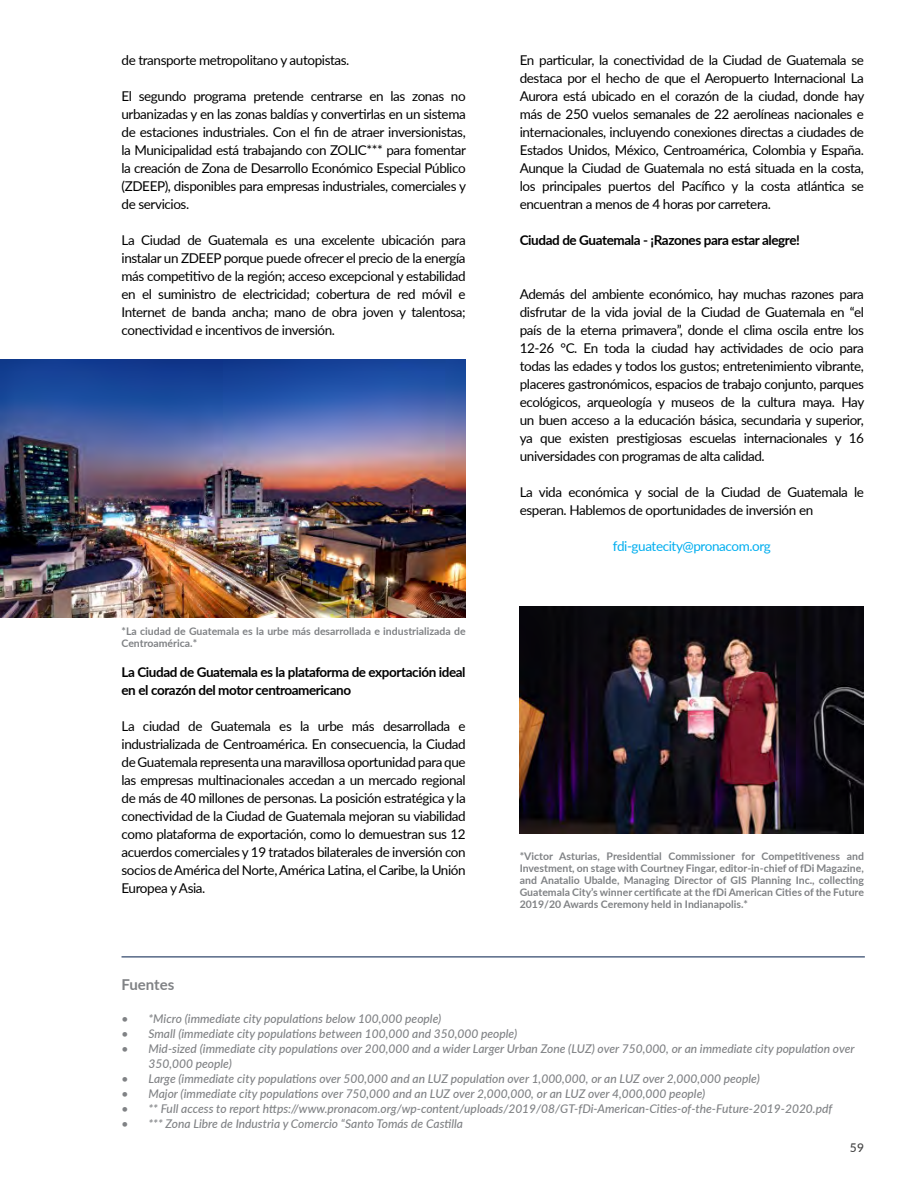
<style>
.page{position:relative;width:918px;height:1188px;background:#fff}
.page>*{position:absolute;margin:0;border:0;box-sizing:border-box;transform-origin:0 0}
.t1{font:700 15px "Lato";color:#808285}
.t2{font:13.5px/18px "Lato";letter-spacing:-.03em;color:#000;text-align:justify}
.t3{font:700 13.5px/18px "Lato";letter-spacing:-.03em;color:#000}
.t4{font:13.5px "Lato";letter-spacing:-.03em;color:#00aeef}
.t5{font:italic 500 12px/15px "Lato";color:#808285}
.t6{font:500 12px "Lato";color:#424242}
.t7{font:700 10.5px/12px "Lato";color:#808285}
</style>
<div class="page">
<img style="left:520px;top:606px;width:344px;height:227px">
<hr style="left:122px;top:957px;width:743px;height:1px;background:#021d49">
<img style="left:0;top:360px;width:466px;height:257px">
<p class="t2" style="left:122px;top:50px;width:229px">de transporte metropolitano y autopistas.</p>
<p class="t2" style="left:122px;top:86px;width:346px">El segundo programa pretende centrarse en las zonas no urbanizadas y en las zonas baldías y convertirlas en un sistema de estaciones industriales. Con el fin de atraer inversionistas, la Municipalidad está trabajando con ZOLIC*** para fomentar la creación de Zona de Desarrollo Económico Especial Público (ZDEEP), disponibles para empresas industriales, comerciales y de servicios.</p>
<p class="t2" style="left:122px;top:230px;width:346px">La Ciudad de Guatemala es una excelente ubicación para instalar un ZDEEP porque puede ofrecer el precio de la energía más competitivo de la región; acceso excepcional y estabilidad en el suministro de electricidad; cobertura de red móvil e Internet de banda ancha; mano de obra joven y talentosa; conectividad e incentivos de inversión.</p>
<p class="t7" style="left:122px;top:625px;width:346px">*La ciudad de Guatemala es la urbe más desarrollada e industrializada de<br>Centroamérica.*</p>
<p class="t3" style="left:122px;top:662px;width:346px">La Ciudad de Guatemala es la plataforma de exportación ideal en el corazón del motor centroamericano</p>
<p class="t2" style="left:122px;top:716px;width:346px">La ciudad de Guatemala es la urbe más desarrollada e industrializada de Centroamérica. En consecuencia, la Ciudad de Guatemala representa una maravillosa oportunidad para que las empresas multinacionales accedan a un mercado regional de más de 40 millones de personas. La posición estratégica y la conectividad de la Ciudad de Guatemala mejoran su viabilidad como plataforma de exportación, como lo demuestran sus 12 acuerdos comerciales y 19 tratados bilaterales de inversión con socios de América del Norte, América Latina, el Caribe, la Unión Europea y Asia.</p>
<p class="t2" style="left:520px;top:50px;width:346px">En particular, la conectividad de la Ciudad de Guatemala se destaca por el hecho de que el Aeropuerto Internacional La Aurora está ubicado en el corazón de la ciudad, donde hay más de 250 vuelos semanales de 22 aerolíneas nacionales e internacionales, incluyendo conexiones directas a ciudades de Estados Unidos, México, Centroamérica, Colombia y España.<br>Aunque la Ciudad de Guatemala no está situada en la costa, los principales puertos del Pacífico y la costa atlántica se encuentran a menos de 4 horas por carretera.</p>
<p class="t3" style="left:520px;top:230px;width:282px">Ciudad de Guatemala - ¡Razones para estar alegre!</p>
<p class="t2" style="left:520px;top:284px;width:346px">Además del ambiente económico, hay muchas razones para disfrutar de la vida jovial de la Ciudad de Guatemala en “el país de la eterna primavera”, donde el clima oscila entre los 12-26 °C. En toda la ciudad hay actividades de ocio para todas las edades y todos los gustos; entretenimiento vibrante, placeres gastronómicos, espacios de trabajo conjunto, parques ecológicos, arqueología y museos de la cultura maya. Hay un buen acceso a la educación básica, secundaria y superior, ya que existen prestigiosas escuelas internacionales y 16 universidades con programas de alta calidad.</p>
<p class="t2" style="left:520px;top:482px;width:346px">La vida económica y social de la Ciudad de Guatemala le esperan. Hablemos de oportunidades de inversión en</p>
<p class="t4" style="left:613px;top:536px;width:159px">fdi-guatecity@pronacom.org</p>
<p class="t7" style="left:520px;top:850px;width:346px;text-align:justify">*Victor Asturias, Presidential Commissioner for Competitiveness and Investment, on stage with Courtney Fingar, editor-in-chief of fDi Magazine, and Anatalio Ubalde, Managing Director of GIS Planning Inc., collecting Guatemala City’s winner certificate at the fDi American Cities of the Future 2019/20 Awards Ceremony held in Indianapolis.*</p>
<p class="t1" style="left:122px;top:973px;width:54px">Fuentes</p>
<p class="t5" style="left:122px;top:1011px;width:321px">• *Micro (immediate city populations below 100,000 people)</p>
<p class="t5" style="left:122px;top:1026px;width:397px">• Small (immediate city populations between 100,000 and 350,000 people)</p>
<p class="t5" style="left:149px;top:1041px;width:708px;text-indent:-27px">• Mid-sized (immediate city populations over 200,000 and a wider Larger Urban Zone (LUZ) over 750,000, or an immediate city population over<br>350,000 people)</p>
<p class="t5" style="left:122px;top:1071px;width:640px">• Large (immediate city populations over 500,000 and an LUZ population over 1,000,000, or an LUZ over 2,000,000 people)</p>
<p class="t5" style="left:122px;top:1086px;width:585px">• Major (immediate city populations over 750,000 and an LUZ over 2,000,000, or an LUZ over 4,000,000 people)</p>
<p class="t5" style="left:122px;top:1101px;width:712px">• ** Full access to report https://www.pronacom.org/wp-content/uploads/2019/08/GT-fDi-American-Cities-of-the-Future-2019-2020.pdf</p>
<p class="t5" style="left:122px;top:1116px;width:343px">• *** Zona Libre de Industria y Comercio “Santo Tomás de Castilla</p>
<p class="t6" style="left:850px;top:1139px;width:16px">59</p>
</div>
